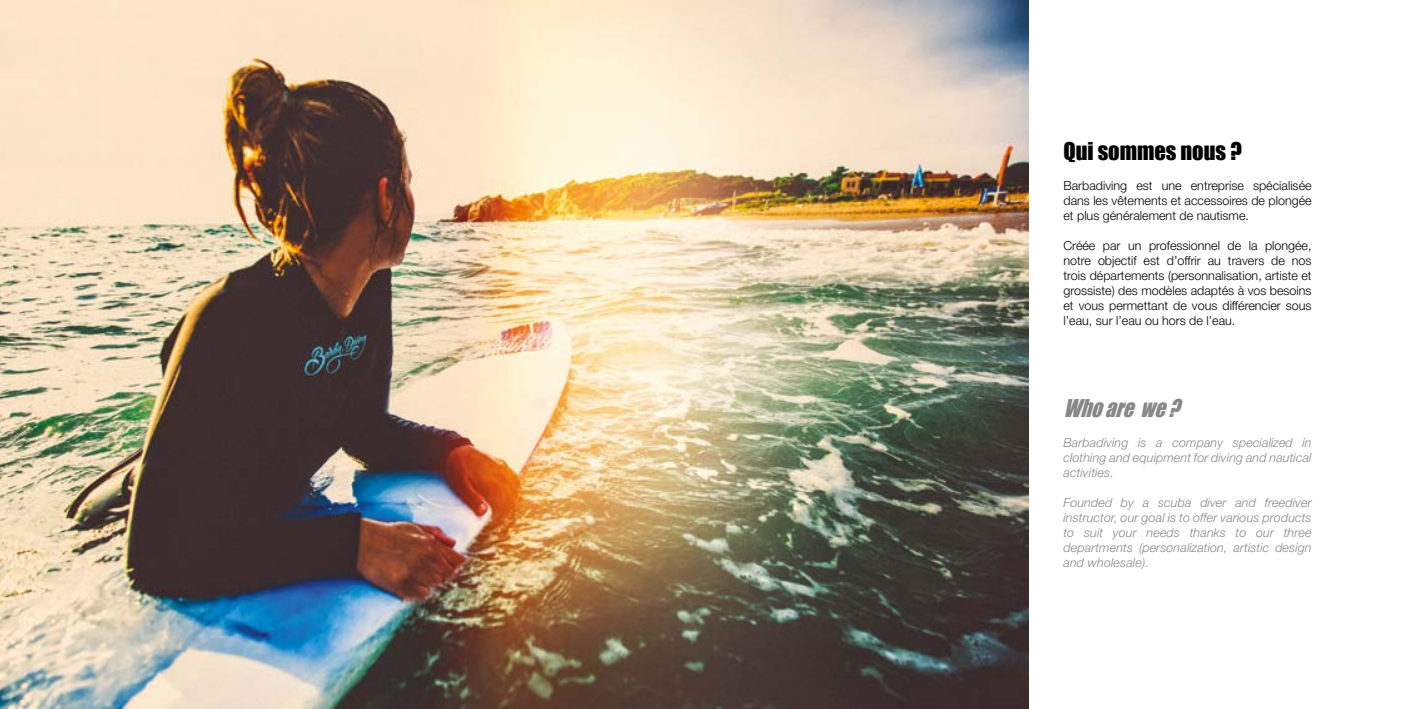
<style>
.page{position:relative;width:1418px;height:709px;background:#fff}
.page>*{position:absolute;margin:0;border:0;box-sizing:border-box;transform-origin:0 0}
.t1{font:22.5px "Impact";color:#000}
.t2{font:italic 22.5px "Impact";color:#878787;scale:.91 1}
.t3{font:300 12.5px/15px "Helvetica Neue LT Std";color:#000;text-align:justify}
.t4{font:italic 300 12.5px/15px "Helvetica Neue LT Std";letter-spacing:.01em;color:#878787;text-align:justify}
</style>
<div class="page">
<img style="left:0;top:0;width:1028px;height:709px">
<h1 class="t1" style="left:1063px;top:133px;width:180px">QUI SOMMES NOUS ?</h1>
<p class="t3" style="left:1063px;top:177px;width:250px">Barbadiving est une entreprise spécialisée dans les vêtements et accessoires de plongée et plus généralement de nautisme.</p>
<p class="t3" style="left:1063px;top:237px;width:250px">Créée par un professionnel de la plongée, notre objectif est d’offrir au travers de nos trois départements (personnalisation, artiste et grossiste) des modèles adaptés à vos besoins et vous permettant de vous différencier sous l’eau, sur l’eau ou hors de l’eau.</p>
<h1 class="t2" style="left:1063px;top:391px;width:139px">Whoarewe?</h1>
<p class="t4" style="left:1063px;top:435px;width:250px">Barbadiving is a company specialized in clothing and equipment for diving and nautical activities.</p>
<p class="t4" style="left:1063px;top:495px;width:250px">Founded by a scuba diver and freediver instructor, our goal is to offer various products to suit your needs thanks to our three departments (personalization, artistic design and wholesale).</p>
</div>
